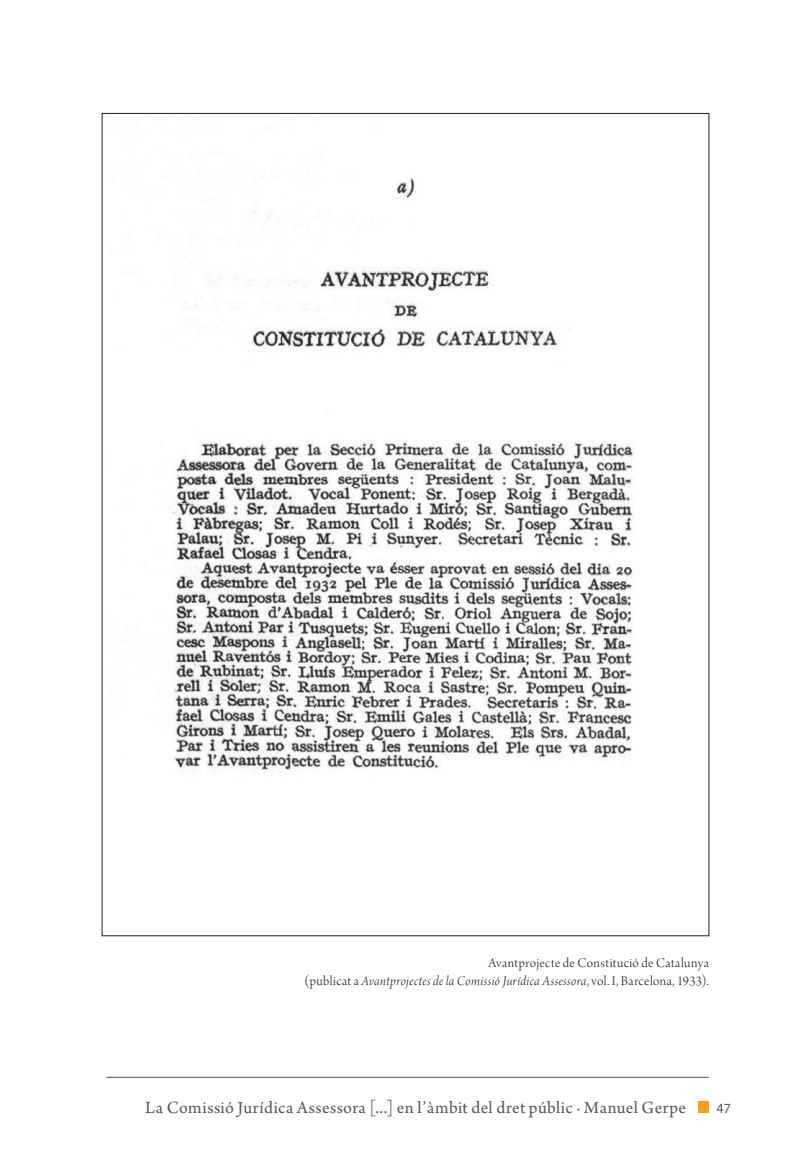
<style>
.page{position:relative;width:811px;height:1174px;background:#fff}
.page>*{position:absolute;margin:0;border:0;box-sizing:border-box;transform-origin:0 0}
.t1{font:18px "Arno Pro";letter-spacing:.02em;color:#57585a}
.t2{font:14px "Arno Pro Light Italic Display";letter-spacing:.03em;color:#231f20}
.t3{font:14px "Arno Pro Light Display";letter-spacing:.03em;color:#231f20}
.t4{font:14px "Myriad";color:#57585a}
.s1{font-family:"Arno Pro Light Display"}
</style>
<div class="page">
<hr style="left:106px;top:1077px;width:603px;height:1px;background:#57585a">
<div style="left:698px;top:1101px;width:11px;height:12px;background:#f89e1c"></div>
<img style="left:172px;top:178px;width:462px;height:594px">
<p class="t3" style="left:488px;top:955px;width:222px">Avantprojecte de Constitució de Catalunya</p>
<p class="t2" style="left:304px;top:973px;width:406px"><span class="s1">(publicat a</span> Avantprojectes de la Comissió Jurídica Assessora<span class="s1">, vol. I, Barcelona, 1933).</span></p>
<p class="t1" style="left:145px;top:1097px;width:542px">La Comissió Jurídica Assessora [...] en l’àmbit del dret públic · Manuel Gerpe</p>
<p class="t4" style="left:716px;top:1101px;width:16px">47</p>
</div>
